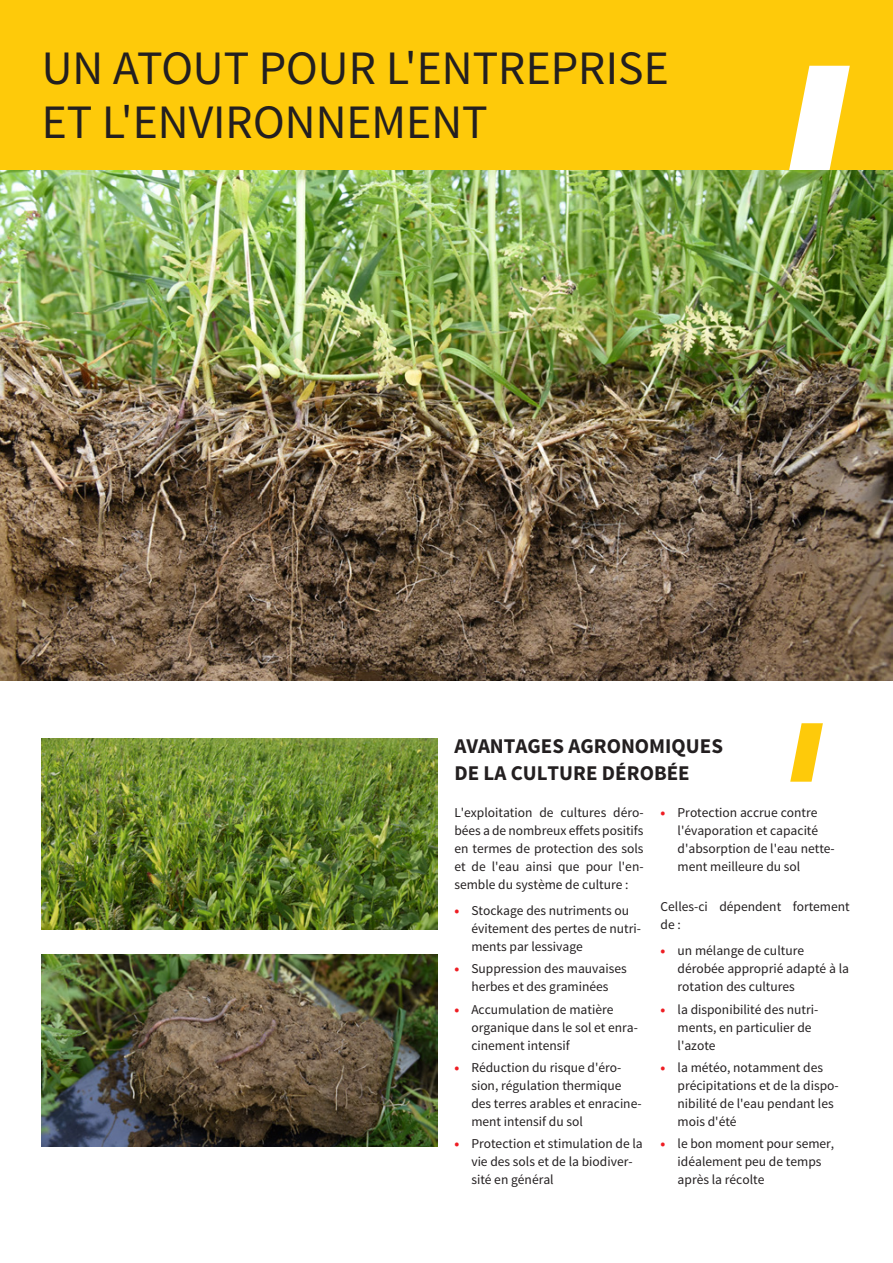
<style>
.page{position:relative;width:893px;height:1263px;background:#fff}
.page>*{position:absolute;margin:0;border:0;box-sizing:border-box;transform-origin:0 0}
.Headline_Kopf{font:48px/54px "Source Sans Pro";color:#231f20}
.Subheadline_14{font:700 21px/27px "Source Sans Pro";color:#231f20}
.Fliesstext_9{font:13.5px/18px "Source Sans Pro";color:#231f20}
.s1{font-weight:900;color:#ee1d23}
</style>
<div class="page">
<div style="left:0;top:0;width:893px;height:170px;background:#feca0a"></div>
<svg style="left:789px;top:66px;width:61px;height:104px"></svg>
<img style="left:0;top:170px;width:892px;height:510px">
<img style="left:42px;top:738px;width:395px;height:191px">
<img style="left:42px;top:955px;width:395px;height:191px">
<svg style="left:790px;top:723px;width:33px;height:59px"></svg>
<p class="Headline_Kopf" style="left:42px;top:42px;width:628px">UN ATOUT POUR L'ENTREPRISE<br>ET L'ENVIRONNEMENT</p>
<p class="Subheadline_14" style="left:454px;top:733px;width:270px">AVANTAGES AGRONOMIQUES<br>DE LA CULTURE DÉROBÉE</p>
<p class="Fliesstext_9" style="left:454px;top:803px;width:191px;text-align:justify">L'exploitation de cultures déro&shy;bées a de nombreux effets positifs en termes de protection des sols et de l'eau ainsi que pour l'en&shy;semble du système de culture :</p>
<p class="Fliesstext_9" style="left:471px;top:902px;width:171px;text-indent:-17px"><span class="s1">•</span> Stockage des nutriments ou évitement des pertes de nutri&shy;ments par lessivage</p>
<p class="Fliesstext_9" style="left:454px;top:960px;width:174px;text-align:center"><span class="s1">•</span> Suppression des mauvaises herbes et des graminées</p>
<p class="Fliesstext_9" style="left:471px;top:1000px;width:168px;text-indent:-17px"><span class="s1">•</span> Accumulation de matière organique dans le sol et enra&shy;cinement intensif</p>
<p class="Fliesstext_9" style="left:471px;top:1059px;width:172px;text-indent:-17px"><span class="s1">•</span> Réduction du risque d'éro&shy;sion, régulation thermique des terres arables et enracine&shy;ment intensif du sol</p>
<p class="Fliesstext_9" style="left:471px;top:1135px;width:173px;text-indent:-17px"><span class="s1">•</span> Protection et stimulation de la vie des sols et de la biodiver&shy;sité en général</p>
<p class="Fliesstext_9" style="left:678px;top:803px;width:159px;text-indent:-17px"><span class="s1">•</span> Protection accrue contre l'évaporation et capacité d'absorption de l'eau nette&shy;ment meilleure du sol</p>
<p class="Fliesstext_9" style="left:661px;top:898px;width:191px">Celles-ci dépendent fortement de :</p>
<p class="Fliesstext_9" style="left:678px;top:942px;width:173px;text-indent:-17px"><span class="s1">•</span> un mélange de culture dérobée approprié adapté à la rotation des cultures</p>
<p class="Fliesstext_9" style="left:678px;top:1000px;width:142px;text-indent:-17px"><span class="s1">•</span> la disponibilité des nutri&shy;ments, en particulier de l'azote</p>
<p class="Fliesstext_9" style="left:678px;top:1059px;width:163px;text-indent:-17px"><span class="s1">•</span> la météo, notamment des précipitations et de la dispo&shy;nibilité de l'eau pendant les mois d'été</p>
<p class="Fliesstext_9" style="left:678px;top:1135px;width:158px;text-indent:-17px"><span class="s1">•</span> le bon moment pour semer, idéalement peu de temps après la récolte</p>
</div>
